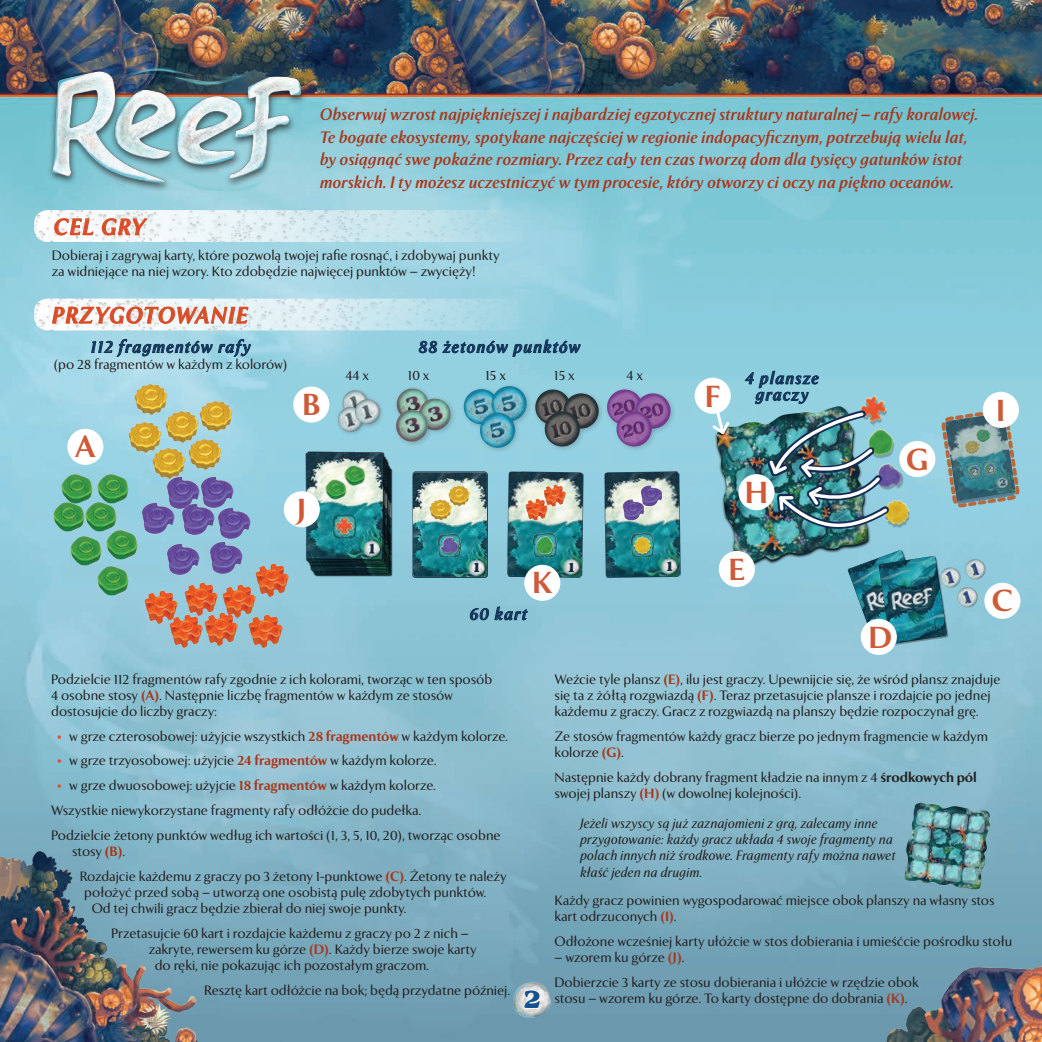
<style>
.page{position:relative;width:1042px;height:1042px;background:#fff}
.page>*{position:absolute;margin:0;border:0;box-sizing:border-box;transform-origin:0 0}
.t1{font:800 30.3px "Exemplar Pro";color:#cf5a37}
.t2{font:27px "Nobility Casual";color:#16518f}
.t3{font:italic 700 22.5px "Exemplar Pro";letter-spacing:.07em;color:#d94d28}
.t4{font:italic 700 16.5px/22.5px "Exemplar Pro";color:#a9361b}
.t5{font:italic 700 16.5px/16.5px "Exemplar Pro";letter-spacing:.06em;color:#123559;text-align:center}
.t6{font:14.1px "Nobility Casual";color:#132a3c}
.t7{font:13.5px/16.2px "Exemplar Pro";color:#231f20}
.t8{font:italic 13.5px/16.2px "Exemplar Pro";letter-spacing:-.005em;color:#231f20}
.s1{font-weight:800;color:#a9361b}
.s2{color:#df4f2f}
.s3{font-weight:800}
</style>
<div class="page">
<img style="left:0;top:0;width:1042px;height:1042px">
<img style="left:508px;top:472px;width:75px;height:123px">
<img style="left:605px;top:472px;width:75px;height:105px">
<img style="left:705px;top:370px;width:315px;height:279px">
<h3 class="t3" style="left:54px;top:213px;width:93px">CEL GRY</h3>
<p class="t4" style="left:320px;top:103px;width:660px">Obserwuj wzrost najpiękniejszej i najbardziej egzotycznej struktury naturalnej – rafy koralowej.<br>Te bogate ekosystemy, spotykane najczęściej w regionie indopacyficznym, potrzebują wielu lat, by osiągnąć swe pokaźne rozmiary. Przez cały ten czas tworzą dom dla tysięcy gatunków istot morskich. I ty możesz uczestniczyć w tym procesie, który otworzy ci oczy na piękno oceanów.</p>
<p class="t7" style="left:52px;top:247px;width:449px">Dobieraj i zagrywaj karty, które pozwolą twojej rafie rosnąć, i zdobywaj punkty za widniejące na niej wzory. Kto zdobędzie najwięcej punktów – zwycięży!</p>
<h3 class="t3" style="left:52px;top:302px;width:197px">PRZYGOTOWANIE</h3>
<p class="t5" style="left:91px;top:339px;width:163px">112 fragmentów rafy</p>
<p class="t5" style="left:419px;top:339px;width:163px">88 żetonów punktów</p>
<p class="t7" style="left:54px;top:356px;width:235px">(po 28 fragmentów w każdym z kolorów)</p>
<p class="t7" style="left:345px;top:367px;width:25px">44 x</p>
<p class="t7" style="left:408px;top:367px;width:23px">10 x</p>
<p class="t7" style="left:485px;top:367px;width:22px">15 x</p>
<p class="t7" style="left:554px;top:367px;width:22px">15 x</p>
<p class="t7" style="left:626px;top:367px;width:18px">4 x</p>
<p class="t5" style="left:745px;top:370px;width:75px">4 plansze graczy</p>
<h1 class="t1" style="left:705px;top:378px;width:17px">F</h1>
<h1 class="t1" style="left:302px;top:386px;width:20px">B</h1>
<h1 class="t1" style="left:75px;top:429px;width:22px">A</h1>
<h1 class="t1" style="left:297px;top:491px;width:12px">J</h1>
<p class="t6" style="left:473px;top:561px;width:8px">1</p>
<h1 class="t1" style="left:532px;top:565px;width:22px">K</h1>
<p class="t5" style="left:470px;top:606px;width:59px">60 kart</p>
<h1 class="t1" style="left:745px;top:474px;width:25px">H</h1>
<h1 class="t1" style="left:728px;top:551px;width:18px">E</h1>
<h1 class="t1" style="left:906px;top:441px;width:24px">G</h1>
<h1 class="t1" style="left:868px;top:619px;width:25px">D</h1>
<h1 class="t1" style="left:996px;top:392px;width:11px">I</h1>
<h1 class="t1" style="left:992px;top:583px;width:22px">C</h1>
<p class="t7" style="left:51px;top:671px;width:442px">Podzielcie 112 fragmentów rafy zgodnie z ich kolorami, tworząc w ten sposób<br>4 osobne stosy <span class="s1">(A)</span>. Następnie liczbę fragmentów w każdym ze stosów dostosujcie do liczby graczy:</p>
<p class="t7" style="left:57px;top:728px;width:452px"><span class="s2">•</span> w grze czterosobowej: użyjcie wszystkich <span class="s1">28 fragmentów</span> w każdym kolorze.</p>
<p class="t7" style="left:57px;top:753px;width:381px"><span class="s2">•</span> w grze trzyosobowej: użyjcie <span class="s1">24 fragmentów</span> w każdym kolorze.</p>
<p class="t7" style="left:51px;top:773px;width:451px;line-height:24.8px;text-indent:6px"><span class="s2">•</span> w grze dwuosobowej: użyjcie <span class="s1">18 fragmentów</span> w każdym kolorze.<br>Wszystkie niewykorzystane fragmenty rafy odłóżcie do pudełka.<br>Podzielcie żetony punktów według ich wartości (1, 3, 5, 10, 20), tworząc osobne</p>
<p class="t7" style="left:80px;top:839px;width:428px;line-height:24.8px;text-indent:-8px">stosy <span class="s1">(B)</span>.<br>Rozdajcie każdemu z graczy po 3 żetony 1-punktowe <span class="s1">(C)</span>. Żetony te należy</p>
<p class="t7" style="left:92px;top:884px;width:396px;text-indent:-8px">położyć przed sobą – utworzą one osobistą pulę zdobytych punktów.<br>Od tej chwili gracz będzie zbierał do niej swoje punkty.</p>
<p class="t7" style="left:111px;top:925px;width:359px">Przetasujcie 60 kart i rozdajcie każdemu z graczy po 2 z nich –</p>
<p class="t7" style="left:149px;top:941px;width:330px">zakryte, rewersem ku górze <span class="s1">(D)</span>. Każdy bierze swoje karty</p>
<p class="t7" style="left:155px;top:957px;width:276px">do ręki, nie pokazując ich pozostałym graczom.</p>
<p class="t7" style="left:204px;top:982px;width:308px">Resztę kart odłóżcie na bok; będą przydatne później.</p>
<h2 class="t2" style="left:523px;top:987px;width:19px">2</h2>
<p class="t7" style="left:554px;top:671px;width:447px">Weźcie tyle plansz <span class="s1">(E)</span>, ilu jest graczy. Upewnijcie się, że wśród plansz znajduje się ta z żółtą rozgwiazdą <span class="s1">(F)</span>. Teraz przetasujcie plansze i rozdajcie po jednej każdemu z graczy. Gracz z rozgwiazdą na planszy będzie rozpoczynał grę.</p>
<p class="t7" style="left:554px;top:728px;width:435px">Ze stosów fragmentów każdy gracz bierze po jednym fragmencie w każdym kolorze <span class="s1">(G)</span>.</p>
<p class="t7" style="left:554px;top:769px;width:424px">Następnie każdy dobrany fragment kładzie na innym z 4 <span class="s3">środkowych pól </span>swojej planszy <span class="s1">(H)</span> (w dowolnej kolejności).</p>
<p class="t8" style="left:580px;top:815px;width:317px">Jeżeli wszyscy są już zaznajomieni z grą, zalecamy inne przygotowanie: każdy gracz układa 4 swoje fragmenty na polach innych niż środkowe. Fragmenty rafy można nawet kłaść jeden na drugim.</p>
<p class="t7" style="left:554px;top:892px;width:441px">Każdy gracz powinien wygospodarować miejsce obok planszy na własny stos kart odrzuconych <span class="s1">(I)</span>.</p>
<p class="t7" style="left:554px;top:933px;width:459px">Odłożone wcześniej karty ułóżcie w stos dobierania i umieśćcie pośrodku stołu</p>
<p class="t7" style="left:554px;top:945px;width:366px;line-height:24.8px">– wzorem ku górze <span class="s1">(J)</span>.<br>Dobierzcie 3 karty ze stosu dobierania i ułóżcie w rzędzie obok</p>
<p class="t7" style="left:554px;top:990px;width:355px">stosu – wzorem ku górze. To karty dostępne do dobrania <span class="s1">(K)</span>.</p>
</div>
